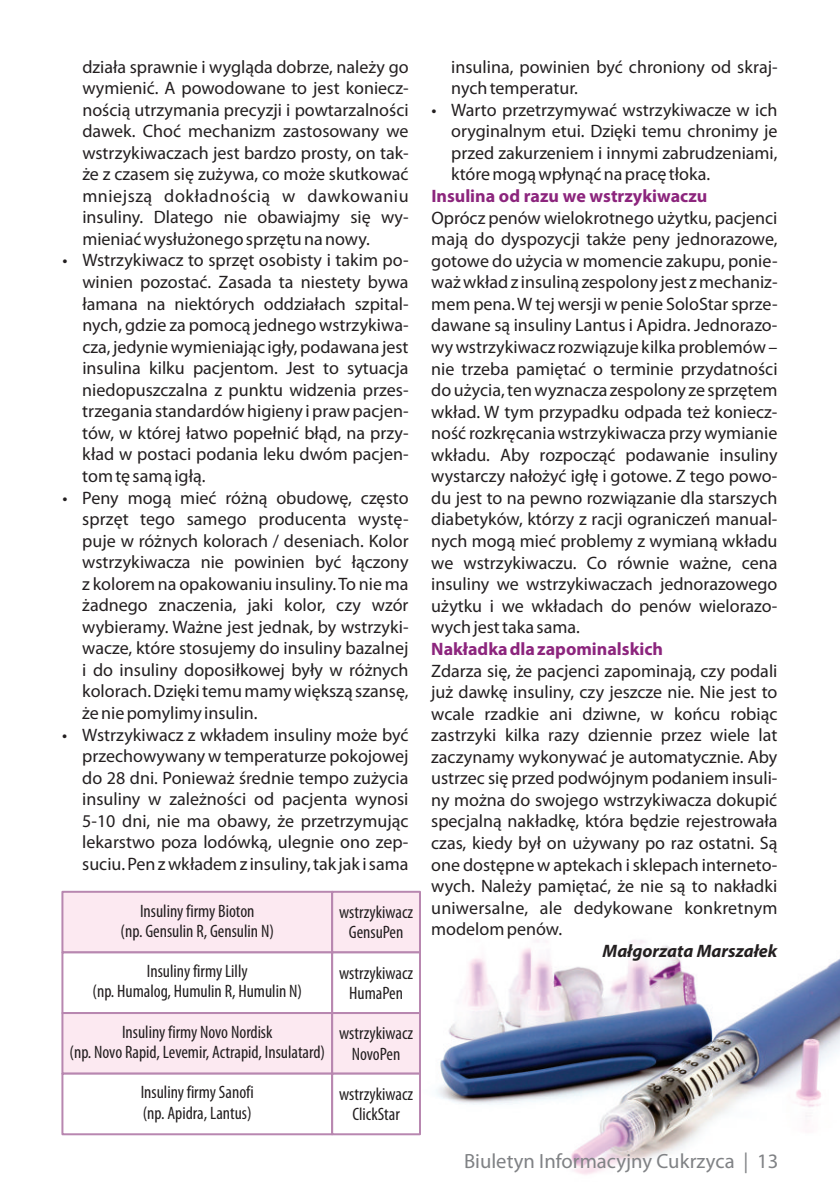
<style>
.page{position:relative;width:840px;height:1191px;background:#fff}
.page>*{position:absolute;margin:0;border:0;box-sizing:border-box;transform-origin:0 0}
.t1{font:20.6px "Myriad Pl";color:#808285}
.t2{font:18px/21.6px "Myriad Pl";color:#231f20;text-align:justify}
.t3{font:condensed 18px/20.2px "Myriad Pro";color:#231f20;text-align:center}
.t4{font:700 18px "Myriad Pl";color:#8c257d}
.t5{font:italic 700 18px "Myriad Pl";color:#231f20}
</style>
<div class="page">
<img style="left:436px;top:939px;width:403px;height:236px">
<svg style="left:61px;top:890px;width:360px;height:246px"></svg>
<p class="t2" style="left:82px;top:57px;width:327px">działa sprawnie i wygląda dobrze, należy go wymienić. A powodowane to jest koniecz&shy;nością utrzymania precyzji i powtarzalności dawek. Choć mechanizm zastosowany we wstrzykiwaczach jest bardzo prosty, on tak&shy;że z czasem się zużywa, co może skutkować mniejszą dokładnością w dawkowaniu insuliny. Dlatego nie obawiajmy się wy&shy;mieniać wysłużonego sprzętu na nowy.</p>
<p class="t2" style="left:82px;top:251px;width:327px;text-indent:-20px">• Wstrzykiwacz to sprzęt osobisty i takim po&shy;winien pozostać. Zasada ta niestety bywa łamana na niektórych oddziałach szpital&shy;nych, gdzie za pomocą jednego wstrzykiwa&shy;cza, jedynie wymieniając igły, podawana jest insulina kilku pacjentom. Jest to sytuacja niedopuszczalna z punktu widzenia przes&shy;trzegania standardów higieny i praw pacjen&shy;tów, w której łatwo popełnić błąd, na przy&shy;kład w postaci podania leku dwóm pacjen&shy;tom tę samą igłą.</p>
<p class="t2" style="left:82px;top:488px;width:327px;text-indent:-20px">• Peny mogą mieć różną obudowę, często sprzęt tego samego producenta wystę&shy;puje w różnych kolorach / deseniach. Kolor wstrzykiwacza nie powinien być łączony z kolorem na opakowaniu insuliny. To nie ma żadnego znaczenia, jaki kolor, czy wzór wybieramy. Ważne jest jednak, by wstrzyki&shy;wacze, które stosujemy do insuliny bazalnej i do insuliny doposiłkowej były w różnych kolorach. Dzięki temu mamy większą szansę, że nie pomylimy insulin.</p>
<p class="t2" style="left:82px;top:725px;width:327px;text-indent:-20px">• Wstrzykiwacz z wkładem insuliny może być przechowywany w temperaturze pokojowej do 28 dni. Ponieważ średnie tempo zużycia insuliny w zależności od pacjenta wynosi 5-10 dni, nie ma obawy, że przetrzymując lekarstwo poza lodówką, ulegnie ono zep&shy;suciu. Pen z wkładem z insuliny, tak jak i sama</p>
<p class="t3" style="left:121px;top:902px;width:155px">Insuliny firmy Bioton<br>(np. Gensulin R, Gensulin N)</p>
<p class="t3" style="left:92px;top:962px;width:211px">Insuliny firmy Lilly<br>(np. Humalog, Humulin R, Humulin N)</p>
<p class="t3" style="left:69px;top:1023px;width:257px">Insuliny firmy Novo Nordisk<br>(np. Novo Rapid, Levemir, Actrapid, Insulatard)</p>
<p class="t3" style="left:141px;top:1083px;width:114px;text-align:left">Insuliny firmy Sanofi (np. Apidra, Lantus)</p>
<p class="t3" style="left:339px;top:903px;width:75px">wstrzykiwacz<br>GensuPen</p>
<p class="t3" style="left:339px;top:964px;width:75px">wstrzykiwacz<br>HumaPen</p>
<p class="t3" style="left:339px;top:1024px;width:75px">wstrzykiwacz<br>NovoPen</p>
<p class="t3" style="left:339px;top:1085px;width:75px">wstrzykiwacz<br>ClickStar</p>
<p class="t2" style="left:451px;top:57px;width:327px">insulina, powinien być chroniony od skraj&shy;nych temperatur.</p>
<p class="t2" style="left:451px;top:100px;width:327px;text-indent:-20px">• Warto przetrzymywać wstrzykiwacze w ich oryginalnym etui. Dzięki temu chronimy je przed zakurzeniem i innymi zabrudzeniami, które mogą wpłynąć na pracę tłoka.</p>
<p class="t4" style="left:431px;top:189px;width:277px">Insulina od razu we wstrzykiwaczu</p>
<p class="t2" style="left:431px;top:208px;width:347px">Oprócz penów wielokrotnego użytku, pacjenci mają do dyspozycji także peny jednorazowe, gotowe do użycia w momencie zakupu, ponie&shy;waż wkład z insuliną zespolony jest z mechaniz&shy;mem pena. W tej wersji w penie SoloStar sprze&shy;dawane są insuliny Lantus i Apidra. Jednorazo&shy;wy wstrzykiwacz rozwiązuje kilka problemów – nie trzeba pamiętać o terminie przydatności do użycia, ten wyznacza zespolony ze sprzętem wkład. W tym przypadku odpada też koniecz&shy;ność rozkręcania wstrzykiwacza przy wymianie wkładu. Aby rozpocząć podawanie insuliny wystarczy nałożyć igłę i gotowe. Z tego powo&shy;du jest to na pewno rozwiązanie dla starszych diabetyków, którzy z racji ograniczeń manual&shy;nych mogą mieć problemy z wymianą wkładu we wstrzykiwaczu. Co równie ważne, cena insuliny we wstrzykiwaczach jednorazowego użytku i we wkładach do penów wielorazo&shy;wych jest taka sama.</p>
<p class="t4" style="left:431px;top:641px;width:233px">Nakładka dla zapominalskich</p>
<p class="t2" style="left:431px;top:661px;width:347px">Zdarza się, że pacjenci zapominają, czy podali już dawkę insuliny, czy jeszcze nie. Nie jest to wcale rzadkie ani dziwne, w końcu robiąc zastrzyki kilka razy dziennie przez wiele lat zaczynamy wykonywać je automatycznie. Aby ustrzec się przed podwójnym podaniem insuli&shy;ny można do swojego wstrzykiwacza dokupić specjalną nakładkę, która będzie rejestrowała czas, kiedy był on używany po raz ostatni. Są one dostępne w aptekach i sklepach interneto&shy;wych. Należy pamiętać, że nie są to nakładki uniwersalne, ale dedykowane konkretnym modelom penów.</p>
<p class="t5" style="left:602px;top:943px;width:176px">Małgorzata Marszałek</p>
<p class="t1" style="left:464px;top:1152px;width:315px">Biuletyn Informacyjny Cukrzyca | 13</p>
</div>
